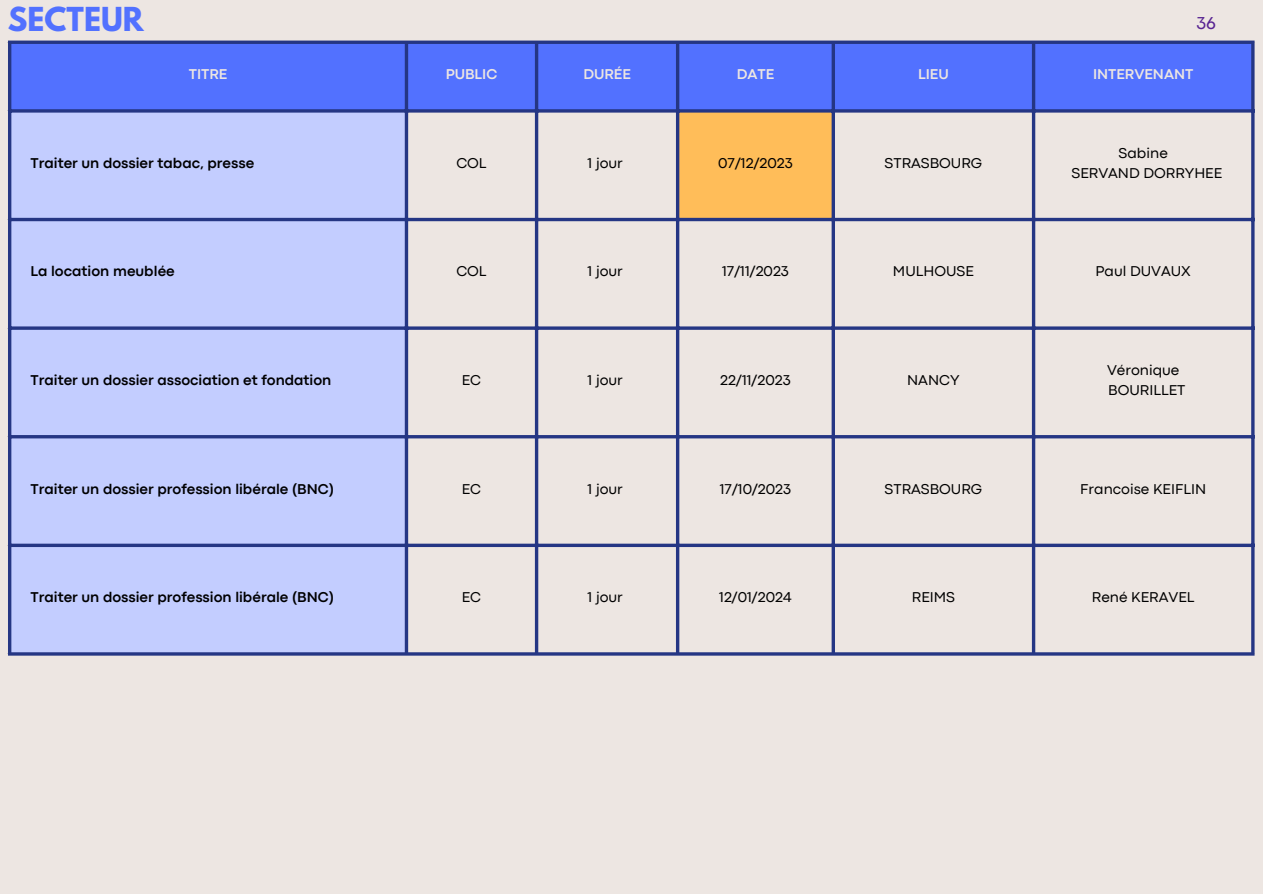
<style>
.page{position:relative;width:1263px;height:894px;background:#fff}
.page>*{position:absolute;margin:0;border:0;box-sizing:border-box;transform-origin:0 0}
.t1{font:700 29.25px "League Spartan";color:#5271ff}
.t2{font:18px "Codec Pro";color:#582492}
.t3{font:14.85px "Codec Pro";color:#000}
.t4{font:700 14.85px "Codec Pro";color:#000}
.t5{font:700 14.85px "Codec Pro";color:#ede6e2}
</style>
<div class="page">
<div style="left:0;top:0;width:1263px;height:893px;background:#ede6e2"></div>
<div style="left:11px;top:44px;width:1240px;height:65px;background:#5271ff"></div>
<div style="left:11px;top:113px;width:394px;height:539px;background:#c3cdff"></div>
<div style="left:677px;top:111px;width:157px;height:109px;background:#ffbd59"></div>
<hr style="left:8px;top:44px;width:3px;height:608px;background:#253684">
<hr style="left:405px;top:44px;width:3px;height:608px;background:#253684">
<hr style="left:535px;top:44px;width:3px;height:608px;background:#253684">
<hr style="left:676px;top:44px;width:3px;height:608px;background:#253684">
<hr style="left:832px;top:44px;width:3px;height:608px;background:#253684">
<hr style="left:1032px;top:44px;width:3px;height:608px;background:#253684">
<hr style="left:1251px;top:44px;width:3px;height:608px;background:#253684">
<hr style="left:8px;top:41px;width:1246px;height:3px;background:#253684">
<svg style="left:11px;top:109px;width:1240px;height:4px;background:#394892"></svg>
<hr style="left:8px;top:218px;width:1246px;height:3px;background:#253684">
<svg style="left:11px;top:326px;width:1240px;height:4px;background:#414f93"></svg>
<hr style="left:8px;top:435px;width:1246px;height:3px;background:#253684">
<svg style="left:11px;top:543px;width:1240px;height:4px;background:#435194"></svg>
<hr style="left:8px;top:652px;width:1246px;height:3px;background:#253684">
<p class="t1" style="left:8px;top:4px;width:137px">SECTEUR</p>
<p class="t2" style="left:1197px;top:16px;width:21px">36</p>
<p class="t5" style="left:189px;top:69px;width:40px">TITRE</p>
<p class="t5" style="left:446px;top:69px;width:53px">PUBLIC</p>
<p class="t5" style="left:583px;top:69px;width:49px">DURÉE</p>
<p class="t5" style="left:737px;top:69px;width:39px">DATE</p>
<p class="t5" style="left:918px;top:69px;width:32px">LIEU</p>
<p class="t5" style="left:1093px;top:69px;width:102px">INTERVENANT</p>
<p class="t4" style="left:30px;top:157px;width:225px">Traiter un dossier tabac, presse</p>
<p class="t3" style="left:456px;top:157px;width:32px">COL</p>
<p class="t3" style="left:588px;top:157px;width:37px">1 jour</p>
<p class="t3" style="left:718px;top:157px;width:76px">07/12/2023</p>
<p class="t3" style="left:885px;top:157px;width:99px">STRASBOURG</p>
<p class="t3" style="left:1119px;top:147px;width:51px">Sabine</p>
<p class="t3" style="left:1071px;top:168px;width:152px">SERVAND DORRYHEE</p>
<p class="t4" style="left:30px;top:266px;width:146px">La location meublée</p>
<p class="t3" style="left:456px;top:266px;width:32px">COL</p>
<p class="t3" style="left:588px;top:266px;width:37px">1 jour</p>
<p class="t3" style="left:722px;top:266px;width:68px">17/11/2023</p>
<p class="t3" style="left:893px;top:266px;width:82px">MULHOUSE</p>
<p class="t3" style="left:1095px;top:266px;width:97px">Paul DUVAUX</p>
<p class="t4" style="left:30px;top:374px;width:302px">Traiter un dossier association et fondation</p>
<p class="t3" style="left:462px;top:374px;width:21px">EC</p>
<p class="t3" style="left:588px;top:374px;width:37px">1 jour</p>
<p class="t3" style="left:720px;top:374px;width:72px">22/11/2023</p>
<p class="t3" style="left:907px;top:374px;width:54px">NANCY</p>
<p class="t3" style="left:1107px;top:364px;width:74px">Véronique</p>
<p class="t3" style="left:1108px;top:385px;width:79px">BOURILLET</p>
<p class="t4" style="left:30px;top:483px;width:305px">Traiter un dossier profession libérale (BNC)</p>
<p class="t3" style="left:462px;top:483px;width:21px">EC</p>
<p class="t3" style="left:588px;top:483px;width:37px">1 jour</p>
<p class="t3" style="left:720px;top:483px;width:73px">17/10/2023</p>
<p class="t3" style="left:885px;top:483px;width:99px">STRASBOURG</p>
<p class="t3" style="left:1080px;top:483px;width:127px">Francoise KEIFLIN</p>
<p class="t4" style="left:30px;top:591px;width:305px">Traiter un dossier profession libérale (BNC)</p>
<p class="t3" style="left:462px;top:591px;width:21px">EC</p>
<p class="t3" style="left:588px;top:591px;width:37px">1 jour</p>
<p class="t3" style="left:719px;top:591px;width:74px">12/01/2024</p>
<p class="t3" style="left:912px;top:591px;width:45px">REIMS</p>
<p class="t3" style="left:1092px;top:591px;width:104px">René KERAVEL</p>
</div>
